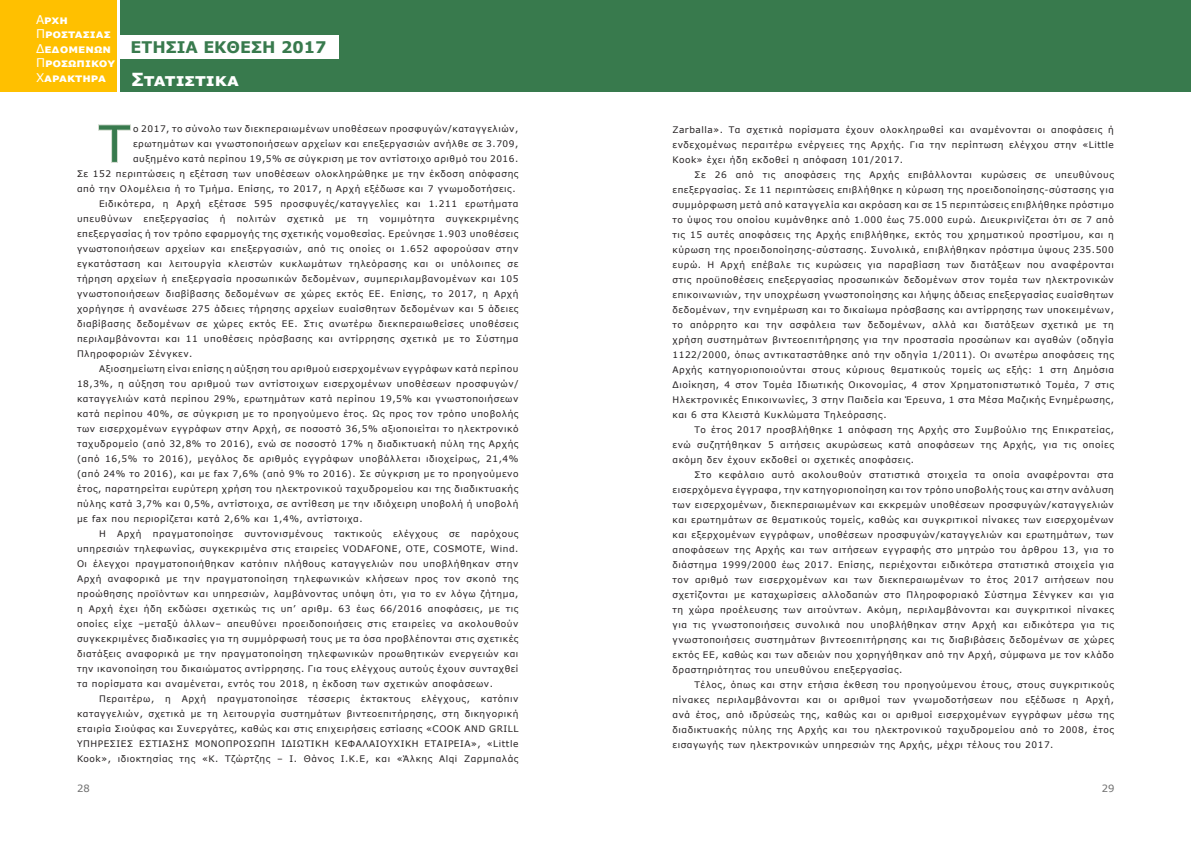
<style>
.page{position:relative;width:1191px;height:842px;background:#fff}
.page>*{position:absolute;margin:0;border:0;box-sizing:border-box;transform-origin:0 0}
.Drop_Caps_And_Nested{font:50.3px "Verdana";color:#387a4d}
.t1{font:700 18px "Verdana";color:#fff}
.t2{font:700 16px "Verdana";color:#387a4d}
.t3{font:700 12px/14.4px "Verdana";color:#fff}
.t4{font:10px "Verdana";color:#6e6e6e}
.Basic_Document{font:9px/15px "Verdana";letter-spacing:.06em;color:#231f20;text-align:justify}
.Drop_Caps_And_Nested-2{font:9px "Verdana";letter-spacing:.06em;color:#231f20}
.s1{font-weight:400}
</style>
<div class="page">
<div style="left:586px;top:0;width:605px;height:92px;background:#387a4d"></div>
<div style="left:120px;top:0;width:487px;height:92px;background:#387a4d"></div>
<svg style="left:98px;top:124px;width:33px;height:39px"></svg>
<div style="left:0;top:0;width:117px;height:92px;background:#ffc000"></div>
<div style="left:118px;top:36px;width:221px;height:22px;background:#fff"></div>
<h3 class="t3" style="left:36px;top:12px;width:81px"><span class="s1">Α</span>ρχη<br><span class="s1">Π</span>ροστασιας<br><span class="s1">Δ</span>εδομενων<br><span class="s1">Π</span>ροσωπικου<br><span class="s1">Χ</span>αρακτηρα</h3>
<h3 class="t2" style="left:130px;top:36px;width:197px">ΕΤΗΣΙΑ ΕΚΘΕΣΗ 2017</h3>
<h2 class="t1" style="left:132px;top:67px;width:109px">Στατιστικα</h2>
<p class="Drop_Caps_And_Nested" style="left:99px;top:109px;width:32px">Τ</p>
<p class="Drop_Caps_And_Nested-2" style="left:133px;top:122px;width:387px">ο 2017, το σύνολο των διεκπεραιωμένων υποθέσεων προσφυγών/καταγγελιών,</p>
<p class="Drop_Caps_And_Nested-2" style="left:133px;top:137px;width:387px">ερωτημάτων και γνωστοποιήσεων αρχείων και επεξεργασιών ανήλθε σε 3.709,</p>
<p class="Drop_Caps_And_Nested-2" style="left:133px;top:152px;width:387px">αυξημένο κατά περίπου 19,5% σε σύγκριση με τον αντίστοιχο αριθμό του 2016.</p>
<p class="Drop_Caps_And_Nested-2" style="left:77px;top:167px;width:443px">Σε 152 περιπτώσεις η εξέταση των υποθέσεων ολοκληρώθηκε με την έκδοση απόφασης</p>
<p class="Drop_Caps_And_Nested-2" style="left:77px;top:182px;width:440px">από την Ολομέλεια ή το Τμήμα. Επίσης, το 2017, η Αρχή εξέδωσε και 7 γνωμοδοτήσεις.</p>
<p class="Basic_Document" style="left:77px;top:196px;width:443px;text-indent:22px">Ειδικότερα, η Αρχή εξέτασε 595 προσφυγές/καταγγελίες και 1.211 ερωτήματα υπευθύνων επεξεργασίας ή πολιτών σχετικά με τη νομιμότητα συγκεκριμένης επεξεργασίας ή τον τρόπο εφαρμογής της σχετικής νομοθεσίας. Ερεύνησε 1.903 υποθέσεις γνωστοποιήσεων αρχείων και επεξεργασιών, από τις οποίες οι 1.652 αφορούσαν στην εγκατάσταση και λειτουργία κλειστών κυκλωμάτων τηλεόρασης και οι υπόλοιπες σε τήρηση αρχείων ή επεξεργασία προσωπικών δεδομένων, συμπεριλαμβανομένων και 105 γνωστοποιήσεων διαβίβασης δεδομένων σε χώρες εκτός ΕΕ. Επίσης, το 2017, η Αρχή χορήγησε ή ανανέωσε 275 άδειες τήρησης αρχείων ευαίσθητων δεδομένων και 5 άδειες διαβίβασης δεδομένων σε χώρες εκτός ΕΕ. Στις ανωτέρω διεκπεραιωθείσες υποθέσεις περιλαμβάνονται και 11 υποθέσεις πρόσβασης και αντίρρησης σχετικά με το Σύστημα Πληροφοριών Σένγκεν.</p>
<p class="Basic_Document" style="left:77px;top:361px;width:443px;text-indent:22px">Αξιοσημείωτη είναι επίσης η αύξηση του αριθμού εισερχομένων εγγράφων κατά περίπου 18,3%, η αύξηση του αριθμού των αντίστοιχων εισερχομένων υποθέσεων προσφυγών/ καταγγελιών κατά περίπου 29%, ερωτημάτων κατά περίπου 19,5% και γνωστοποιήσεων κατά περίπου 40%, σε σύγκριση με το προηγούμενο έτος. Ως προς τον τρόπο υποβολής των εισερχομένων εγγράφων στην Αρχή, σε ποσοστό 36,5% αξιοποιείται το ηλεκτρονικό ταχυδρομείο (από 32,8% το 2016), ενώ σε ποσοστό 17% η διαδικτυακή πύλη της Αρχής (από 16,5% το 2016), μεγάλος δε αριθμός εγγράφων υποβάλλεται ιδιοχείρως, 21,4% (από 24% το 2016), και με fax 7,6% (από 9% το 2016). Σε σύγκριση με το προηγούμενο έτος, παρατηρείται ευρύτερη χρήση του ηλεκτρονικού ταχυδρομείου και της διαδικτυακής πύλης κατά 3,7% και 0,5%, αντίστοιχα, σε αντίθεση με την ιδιόχειρη υποβολή ή υποβολή με fax που περιορίζεται κατά 2,6% και 1,4%, αντίστοιχα.</p>
<p class="Basic_Document" style="left:99px;top:526px;width:8px">Η</p>
<p class="Basic_Document" style="left:117px;top:526px;width:26px">Αρχή</p>
<p class="Basic_Document" style="left:153px;top:526px;width:82px">πραγματοποίησε</p>
<p class="Basic_Document" style="left:244px;top:526px;width:80px">συντονισμένους</p>
<p class="Basic_Document" style="left:334px;top:526px;width:49px">τακτικούς</p>
<p class="Basic_Document" style="left:393px;top:526px;width:46px">ελέγχους</p>
<p class="Basic_Document" style="left:449px;top:526px;width:12px">σε</p>
<p class="Basic_Document" style="left:77px;top:526px;width:443px;text-indent:394px">παρόχους υπηρεσιών τηλεφωνίας, συγκεκριμένα στις εταιρείες VODAFONE, ΟΤΕ, COSMOTE, Wind.<br>Οι έλεγχοι πραγματοποιήθηκαν κατόπιν πλήθους καταγγελιών που υποβλήθηκαν στην Αρχή αναφορικά με την πραγματοποίηση τηλεφωνικών κλήσεων προς τον σκοπό της προώθησης προϊόντων και υπηρεσιών, λαμβάνοντας υπόψη ότι, για το εν λόγω ζήτημα, η Αρχή έχει ήδη εκδώσει σχετικώς τις υπ’ αριθμ. 63 έως 66/2016 αποφάσεις, με τις οποίες είχε –μεταξύ άλλων– απευθύνει προειδοποιήσεις στις εταιρείες να ακολουθούν συγκεκριμένες διαδικασίες για τη συμμόρφωσή τους με τα όσα προβλέπονται στις σχετικές διατάξεις αναφορικά με την πραγματοποίηση τηλεφωνικών προωθητικών ενεργειών και την ικανοποίηση του δικαιώματος αντίρρησης. Για τους ελέγχους αυτούς έχουν συνταχθεί τα πορίσματα και αναμένεται, εντός του 2018, η έκδοση των σχετικών αποφάσεων.</p>
<p class="Basic_Document" style="left:77px;top:691px;width:443px;text-indent:22px">Περαιτέρω, η Αρχή πραγματοποίησε τέσσερις έκτακτους ελέγχους, κατόπιν καταγγελιών, σχετικά με τη λειτουργία συστημάτων βιντεοεπιτήρησης, στη δικηγορική εταιρία Σιούφας και Συνεργάτες, καθώς και στις επιχειρήσεις εστίασης «COOK AND GRILL ΥΠΗΡΕΣΙΕΣ ΕΣΤΙΑΣΗΣ ΜΟΝΟΠΡΟΣΩΠΗ ΙΔΙΩΤΙΚΗ ΚΕΦΑΛΑΙΟΥΧΙΚΗ ΕΤΑΙΡΕΙΑ», «Little Kook», ιδιοκτησίας της «Κ. Τζώρτζης – Ι. Θάνος Ι.Κ.Ε, και «Άλκης Alqi Ζαρμπαλάς</p>
<p class="Basic_Document" style="left:672px;top:122px;width:443px">Zarballa». Τα σχετικά πορίσματα έχουν ολοκληρωθεί και αναμένονται οι αποφάσεις ή ενδεχομένως περαιτέρω ενέργειες της Αρχής. Για την περίπτωση ελέγχου στην «Little Kook» έχει ήδη εκδοθεί η απόφαση 101/2017.</p>
<p class="Basic_Document" style="left:672px;top:167px;width:443px;text-indent:22px">Σε 26 από τις αποφάσεις της Αρχής επιβάλλονται κυρώσεις σε υπευθύνους επεξεργασίας. Σε 11 περιπτώσεις επιβλήθηκε η κύρωση της προειδοποίησης-σύστασης για συμμόρφωση μετά από καταγγελία και ακρόαση και σε 15 περιπτώσεις επιβλήθηκε πρόστιμο το ύψος του οποίου κυμάνθηκε από 1.000 έως 75.000 ευρώ. Διευκρινίζεται ότι σε 7 από τις 15 αυτές αποφάσεις της Αρχής επιβλήθηκε, εκτός του χρηματικού προστίμου, και η κύρωση της προειδοποίησης-σύστασης. Συνολικά, επιβλήθηκαν πρόστιμα ύψους 235.500 ευρώ. Η Αρχή επέβαλε τις κυρώσεις για παραβίαση των διατάξεων που αναφέρονται στις προϋποθέσεις επεξεργασίας προσωπικών δεδομένων στον τομέα των ηλεκτρονικών επικοινωνιών, την υποχρέωση γνωστοποίησης και λήψης άδειας επεξεργασίας ευαίσθητων δεδομένων, την ενημέρωση και το δικαίωμα πρόσβασης και αντίρρησης των υποκειμένων, το απόρρητο και την ασφάλεια των δεδομένων, αλλά και διατάξεων σχετικά με τη χρήση συστημάτων βιντεοεπιτήρησης για την προστασία προσώπων και αγαθών (οδηγία 1122/2000, όπως αντικαταστάθηκε από την οδηγία 1/2011). Οι ανωτέρω αποφάσεις της Αρχής κατηγοριοποιούνται στους κύριους θεματικούς τομείς ως εξής: 1 στη Δημόσια Διοίκηση, 4 στον Τομέα Ιδιωτικής Οικονομίας, 4 στον Xρηματοπιστωτικό Tομέα, 7 στις Hλεκτρονικές Eπικοινωνίες, 3 στην Παιδεία και Έρευνα, 1 στα Μέσα Μαζικής Ενημέρωσης, και 6 στα Κλειστά Κυκλώματα Τηλεόρασης.</p>
<p class="Basic_Document" style="left:672px;top:422px;width:443px;text-indent:22px">Το έτος 2017 προσβλήθηκε 1 απόφαση της Αρχής στο Συμβούλιο της Επικρατείας, ενώ συζητήθηκαν 5 αιτήσεις ακυρώσεως κατά αποφάσεων της Αρχής, για τις οποίες ακόμη δεν έχουν εκδοθεί οι σχετικές αποφάσεις.</p>
<p class="Basic_Document" style="left:672px;top:467px;width:443px;text-indent:22px">Στο κεφάλαιο αυτό ακολουθούν στατιστικά στοιχεία τα οποία αναφέρονται στα εισερχόμενα έγγραφα, την κατηγοριοποίηση και τον τρόπο υποβολής τους και στην ανάλυση των εισερχομένων, διεκπεραιωμένων και εκκρεμών υποθέσεων προσφυγών/καταγγελιών και ερωτημάτων σε θεματικούς τομείς, καθώς και συγκριτικοί πίνακες των εισερχομένων και εξερχομένων εγγράφων, υποθέσεων προσφυγών/καταγγελιών και ερωτημάτων, των αποφάσεων της Αρχής και των αιτήσεων εγγραφής στο μητρώο του άρθρου 13, για το διάστημα 1999/2000 έως 2017. Επίσης, περιέχονται ειδικότερα στατιστικά στοιχεία για τον αριθμό των εισερχομένων και των διεκπεραιωμένων το έτος 2017 αιτήσεων που σχετίζονται με καταχωρίσεις αλλοδαπών στο Πληροφοριακό Σύστημα Σένγκεν και για τη χώρα προέλευσης των αιτούντων. Ακόμη, περιλαμβάνονται και συγκριτικοί πίνακες για τις γνωστοποιήσεις συνολικά που υποβλήθηκαν στην Αρχή και ειδικότερα για τις γνωστοποιήσεις συστημάτων βιντεοεπιτήρησης και τις διαβιβάσεις δεδομένων σε χώρες εκτός ΕΕ, καθώς και των αδειών που χορηγήθηκαν από την Αρχή, σύμφωνα με τον κλάδο δραστηριότητας του υπευθύνου επεξεργασίας.</p>
<p class="Basic_Document" style="left:672px;top:677px;width:443px;text-indent:22px">Τέλος, όπως και στην ετήσια έκθεση του προηγούμενου έτους, στους συγκριτικούς πίνακες περιλαμβάνονται και οι αριθμοί των γνωμοδοτήσεων που εξέδωσε η Αρχή, ανά έτος, από ιδρύσεώς της, καθώς και οι αριθμοί εισερχομένων εγγράφων μέσω της διαδικτυακής πύλης της Αρχής και του ηλεκτρονικού ταχυδρομείου από τo 2008, έτος εισαγωγής των ηλεκτρονικών υπηρεσιών της Αρχής, μέχρι τέλους του 2017.</p>
<p class="t4" style="left:77px;top:781px;width:14px">28</p>
<p class="t4" style="left:1101px;top:781px;width:14px">29</p>
</div>
